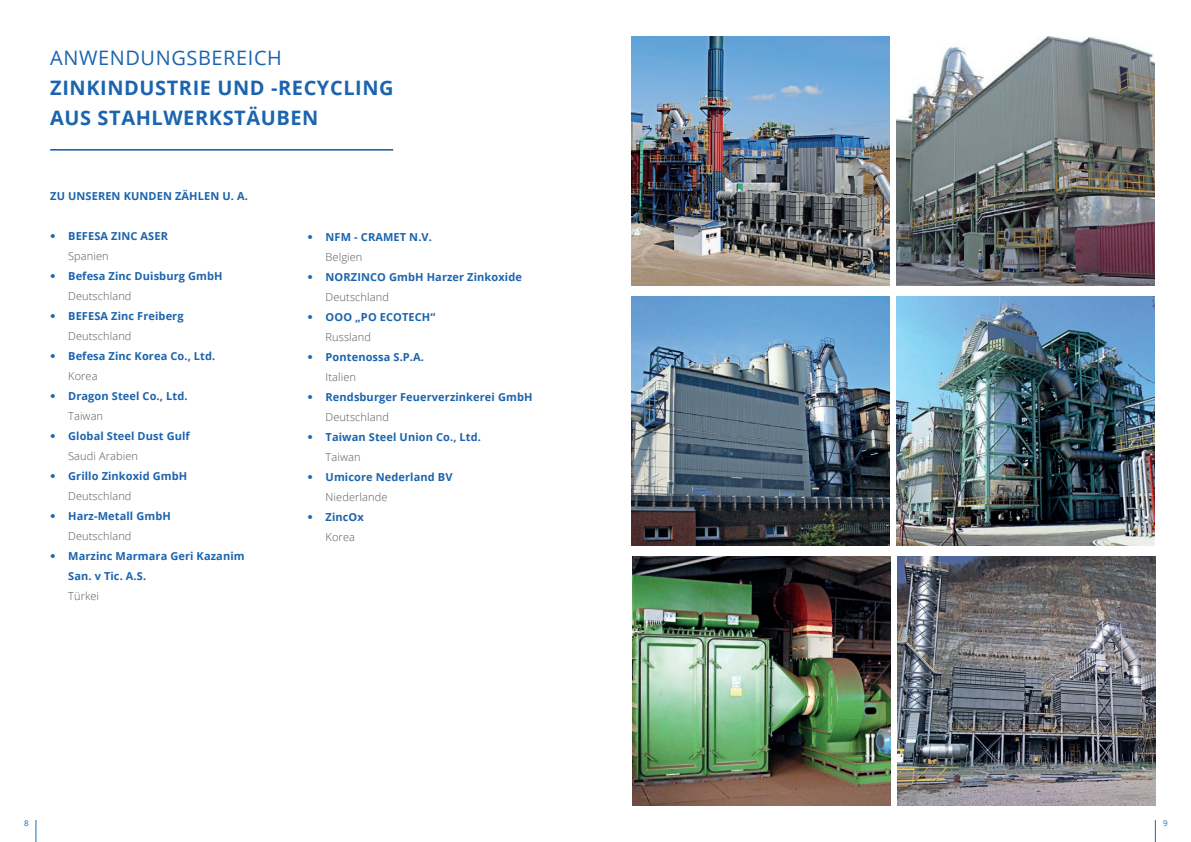
<style>
.page{position:relative;width:1191px;height:842px;background:#fff}
.page>*{position:absolute;margin:0;border:0;box-sizing:border-box;transform-origin:0 0}
.t1{font:700 19.9px/29.9px "Open Sans";letter-spacing:.03em;color:#1b64af}
.t2{font:19.9px "Open Sans";letter-spacing:.03em;color:#1b64af}
.t3{font:700 11px/20px "Open Sans";letter-spacing:.01em;color:#1c64ad}
.t4{font:300 11px "Open Sans";letter-spacing:.01em;color:#57585a}
.t5{font:8px "Open Sans";color:#166ab3}
.s1{font-family:"Officina Sans";color:#166ab3}
.s2{font-weight:300;color:#57585a}
</style>
<div class="page">
<hr style="left:50px;top:149px;width:343px;height:2px;background:#1b64af">
<svg style="left:36px;top:820px;width:1px;height:22px"></svg>
<svg style="left:1155px;top:820px;width:1px;height:22px"></svg>
<img style="left:631px;top:296px;width:258px;height:250px">
<img style="left:897px;top:296px;width:258px;height:249px">
<img style="left:631px;top:36px;width:258px;height:249px">
<img style="left:632px;top:556px;width:258px;height:250px">
<img style="left:897px;top:556px;width:258px;height:250px">
<img style="left:897px;top:36px;width:258px;height:249px">
<h1 class="t2" style="left:50px;top:45px;width:233px">ANWENDUNGSBEREICH</h1>
<h1 class="t1" style="left:50px;top:73px;width:345px">ZINKINDUSTRIE UND -RECYCLING<br>AUS STAHLWERKSTÄUBEN</h1>
<p class="t3" style="left:50px;top:186px;width:199px">ZU UNSEREN KUNDEN ZÄHLEN U. A.</p>
<p class="t3" style="left:68px;top:226px;width:101px;text-indent:-18px"><span class="s1">•</span> BEFESA ZINC ASER<br><span class="s2">Spanien</span></p>
<p class="t3" style="left:68px;top:266px;width:156px;text-indent:-18px"><span class="s1">•</span> Befesa Zinc Duisburg GmbH<br><span class="s2">Deutschland</span></p>
<p class="t3" style="left:68px;top:306px;width:117px;text-indent:-18px"><span class="s1">•</span> BEFESA Zinc Freiberg<br><span class="s2">Deutschland</span></p>
<p class="t3" style="left:68px;top:346px;width:149px;text-indent:-18px"><span class="s1">•</span> Befesa Zinc Korea Co., Ltd.<br><span class="s2">Korea</span></p>
<p class="t3" style="left:68px;top:386px;width:121px;text-indent:-18px"><span class="s1">•</span> Dragon Steel Co., Ltd.<br><span class="s2">Taiwan</span></p>
<p class="t3" style="left:68px;top:426px;width:123px;text-indent:-18px"><span class="s1">•</span> Global Steel Dust Gulf<br><span class="s2">Saudi Arabien</span></p>
<p class="t3" style="left:68px;top:466px;width:121px;text-indent:-18px"><span class="s1">•</span> Grillo Zinkoxid GmbH<br><span class="s2">Deutschland</span></p>
<p class="t3" style="left:68px;top:506px;width:104px;text-indent:-18px"><span class="s1">•</span> Harz-Metall GmbH<br><span class="s2">Deutschland</span></p>
<p class="t3" style="left:68px;top:546px;width:178px;text-indent:-18px"><span class="s1">•</span> Marzinc Marmara Geri Kazanim<br>San. v Tic. A.S.</p>
<p class="t4" style="left:68px;top:589px;width:32px">Türkei</p>
<p class="t3" style="left:325px;top:226px;width:108px;text-indent:-18px"><span class="s1">•</span> NFM - CRAMET N.V.<br><span class="s2">Belgien</span></p>
<p class="t3" style="left:325px;top:266px;width:198px;text-indent:-18px"><span class="s1">•</span> NORZINCO GmbH Harzer Zinkoxide<br><span class="s2">Deutschland</span></p>
<p class="t3" style="left:325px;top:306px;width:111px;text-indent:-18px"><span class="s1">•</span> OOO „PO ECOTECH“<br><span class="s2">Russland</span></p>
<p class="t3" style="left:325px;top:346px;width:100px;text-indent:-18px"><span class="s1">•</span> Pontenossa S.P.A.<br><span class="s2">Italien</span></p>
<p class="t3" style="left:325px;top:386px;width:208px;text-indent:-18px"><span class="s1">•</span> Rendsburger Feuerverzinkerei GmbH<br><span class="s2">Deutschland</span></p>
<p class="t3" style="left:325px;top:426px;width:157px;text-indent:-18px"><span class="s1">•</span> Taiwan Steel Union Co., Ltd.<br><span class="s2">Taiwan</span></p>
<p class="t3" style="left:325px;top:466px;width:128px;text-indent:-18px"><span class="s1">•</span> Umicore Nederland BV<br><span class="s2">Niederlande</span></p>
<p class="t3" style="left:325px;top:506px;width:40px;text-indent:-18px"><span class="s1">•</span> ZincOx<br><span class="s2">Korea</span></p>
<p class="t5" style="left:24px;top:818px;width:6px">8</p>
<p class="t5" style="left:1163px;top:818px;width:6px">9</p>
</div>
